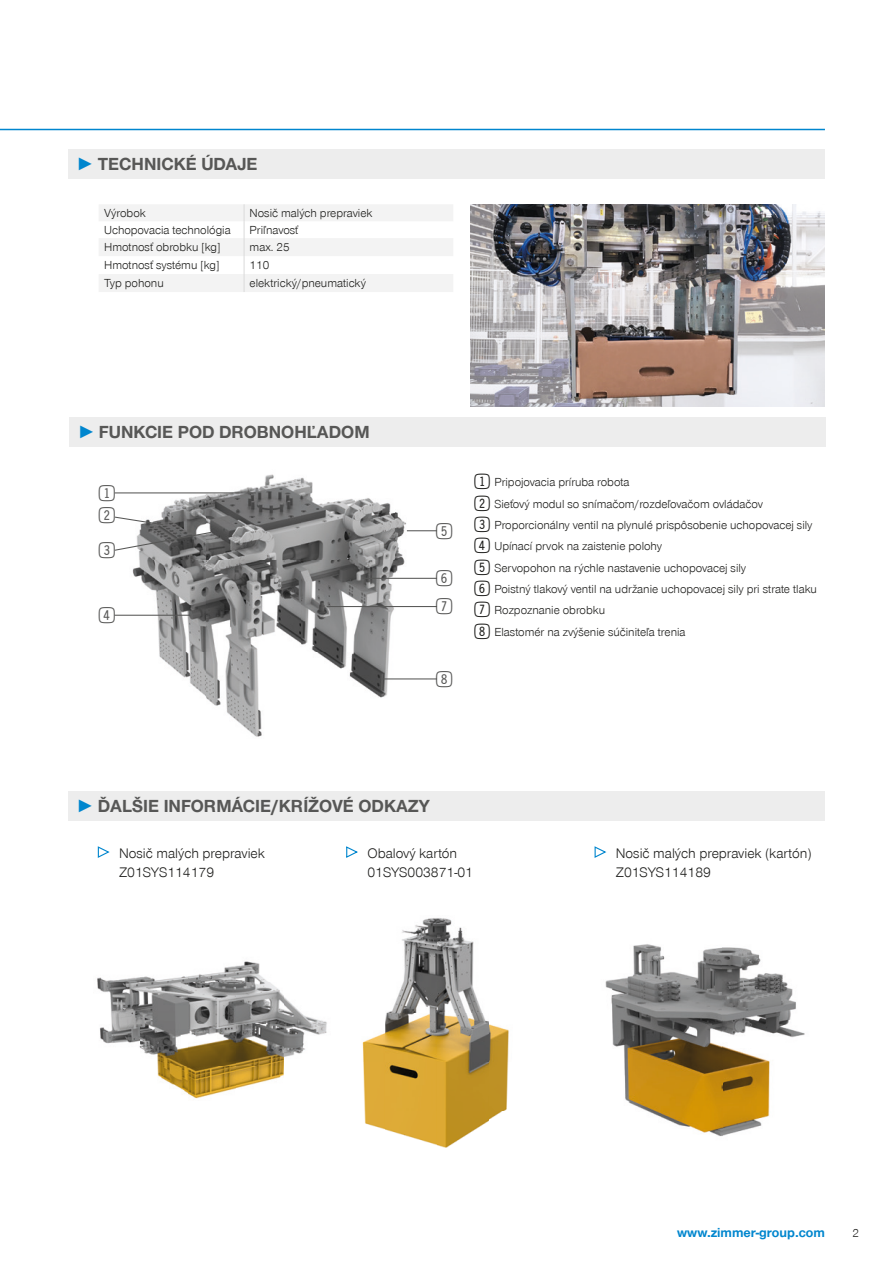
<style>
.page{position:relative;width:893px;height:1263px;background:#fff}
.page>*{position:absolute;margin:0;border:0;box-sizing:border-box;transform-origin:0 0}
.t1{font:26.7px/22.2px "Double Digits Super Square";color:#575756}
.t2{font:700 18px "Zimmer Group Sans Global";color:#575756}
.t3{font:300 14.25px/19.2px "Zimmer Group Sans Global";color:#1d1d1b}
.t4{font:700 13.5px "Zimmer Group Sans Global";color:#0086ce}
.t5{font:300 12px/21.5px "Zimmer Group Sans Global";color:#1d1d1b}
.s1{font-family:"Zimmer Group Sans";color:#0086ce}
.s2{font-family:"Double Digits Super Square";font-weight:400;font-size:25.5px}
</style>
<div class="page">
<hr style="left:0;top:129px;width:825px;height:1px;background:#0086ce">
<img style="left:114px;top:474px;width:323px;height:263px">
<hr style="left:115px;top:492px;width:141px;height:1px;background:#575756">
<svg style="left:114px;top:516px;width:99px;height:35px"></svg>
<hr style="left:114px;top:615px;width:76px;height:1px;background:#575756">
<hr style="left:407px;top:530px;width:30px;height:1px;background:#575756">
<hr style="left:363px;top:578px;width:74px;height:1px;background:#575756">
<hr style="left:381px;top:678px;width:56px;height:1px;background:#575756">
<hr style="left:327px;top:606px;width:110px;height:1px;background:#575756">
<img style="left:605px;top:944px;width:200px;height:193px">
<img style="left:362px;top:918px;width:147px;height:230px">
<img style="left:97px;top:961px;width:230px;height:138px">
<img style="left:470px;top:204px;width:355px;height:202px">
<svg style="left:99px;top:204px;width:354px;height:88px"></svg>
<svg style="left:97px;top:846px;width:13px;height:12px"></svg>
<svg style="left:346px;top:846px;width:12px;height:12px"></svg>
<svg style="left:594px;top:846px;width:13px;height:12px"></svg>
<div style="left:68px;top:149px;width:757px;height:30px;background:#ededed"></div>
<div style="left:68px;top:791px;width:757px;height:30px;background:#ededed"></div>
<div style="left:69px;top:417px;width:757px;height:29px;background:#ededed"></div>
<h2 class="t2" style="left:77px;top:153px;width:182px"><span class="s1">►</span> TECHNICKÉ ÚDAJE</h2>
<p class="t5" style="left:104px;top:202px;width:43px">Výrobok</p>
<p class="t5" style="left:250px;top:202px;width:124px">Nosič malých prepraviek</p>
<p class="t5" style="left:104px;top:219px;width:128px">Uchopovacia technológia</p>
<p class="t5" style="left:250px;top:219px;width:50px">Priľnavosť</p>
<p class="t5" style="left:104px;top:236px;width:118px">Hmotnosť obrobku [kg]</p>
<p class="t5" style="left:250px;top:236px;width:41px">max. 25</p>
<p class="t5" style="left:104px;top:254px;width:117px">Hmotnosť systému [kg]</p>
<p class="t5" style="left:250px;top:254px;width:21px">110</p>
<p class="t5" style="left:104px;top:272px;width:61px">Typ pohonu</p>
<p class="t5" style="left:250px;top:272px;width:118px">elektrický/pneumatický</p>
<h2 class="t2" style="left:78px;top:421px;width:293px"><span class="s1">►</span> FUNKCIE POD DROBNOHĽADOM</h2>
<h1 class="t1" style="left:99px;top:480px;width:22px">1<br>2</h1>
<h1 class="t1" style="left:99px;top:538px;width:22px">3</h1>
<h1 class="t1" style="left:99px;top:602px;width:22px">4</h1>
<h1 class="t1" style="left:436px;top:506px;width:22px;line-height:47.4px">5<br>6</h1>
<h1 class="t1" style="left:436px;top:594px;width:22px">7</h1>
<h1 class="t1" style="left:436px;top:666px;width:22px">8</h1>
<p class="t5" style="left:475px;top:471px;width:344px"><span class="s2">1</span>Pripojovacia príruba robota<br><span class="s2">2</span>Sieťový modul so snímačom/rozdeľovačom ovládačov <span class="s2">3</span>Proporcionálny ventil na plynulé prispôsobenie uchopovacej sily <span class="s2">4</span>Upínací prvok na zaistenie polohy<br><span class="s2">5</span>Servopohon na rýchle nastavenie uchopovacej sily<br><span class="s2">6</span>Poistný tlakový ventil na udržanie uchopovacej sily pri strate tlaku <span class="s2">7</span>Rozpoznanie obrobku<br><span class="s2">8</span>Elastomér na zvýšenie súčiniteľa trenia</p>
<h2 class="t2" style="left:77px;top:795px;width:355px"><span class="s1">►</span> ĎALŠIE INFORMÁCIE/KRÍŽOVÉ ODKAZY</h2>
<p class="t3" style="left:119px;top:843px;width:147px">Nosič malých prepraviek<br>Z01SYS114179</p>
<p class="t3" style="left:367px;top:843px;width:107px">Obalový kartón<br>01SYS003871-01</p>
<p class="t3" style="left:616px;top:843px;width:197px">Nosič malých prepraviek (kartón)<br>Z01SYS114189</p>
<p class="t4" style="left:677px;top:1224px;width:149px">www.zimmer-group.com</p>
<p class="t5" style="left:852px;top:1222px;width:8px">2</p>
</div>
